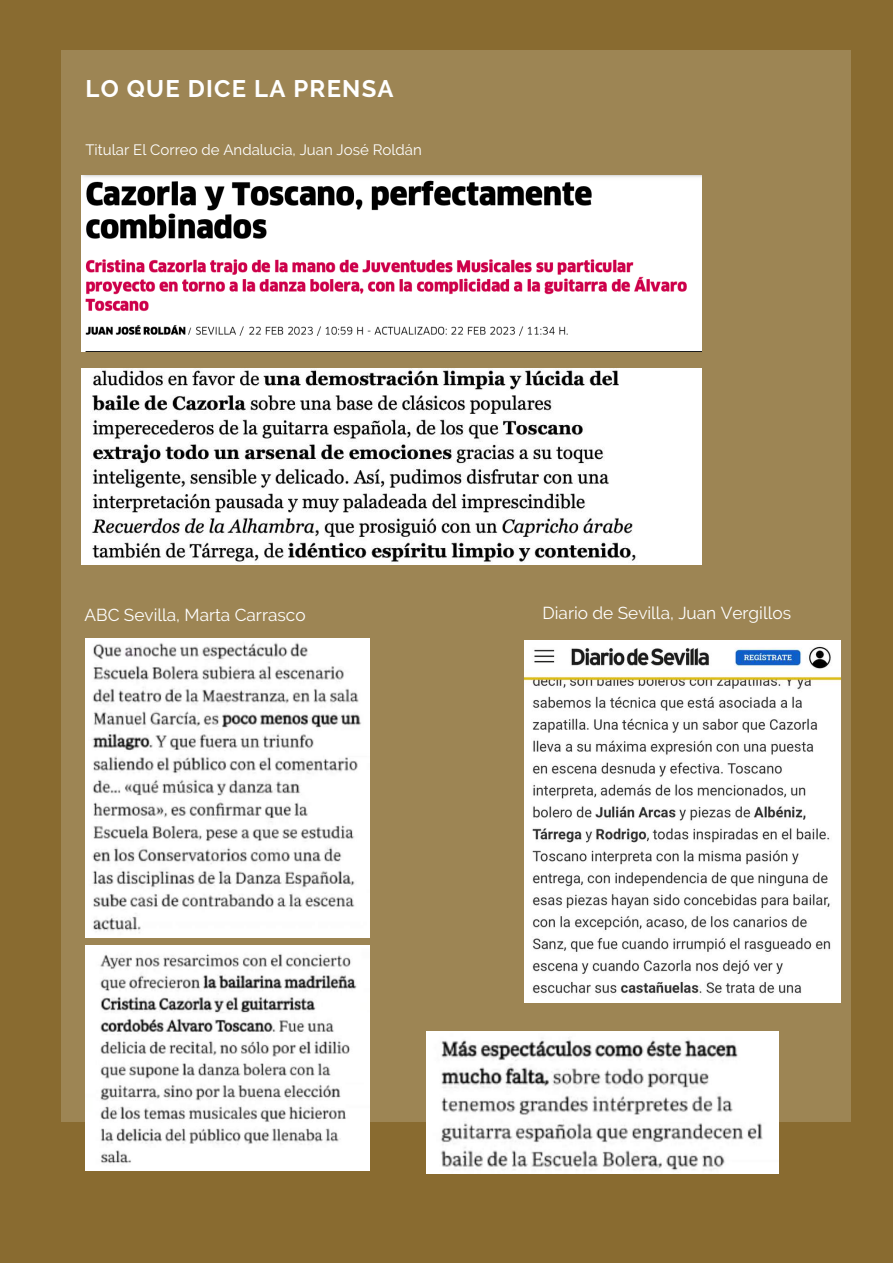
<style>
.page{position:relative;width:893px;height:1263px;background:#896b30}
.page>*{position:absolute;margin:0;border:0;box-sizing:border-box;transform-origin:0 0}
.t1{font:700 23.92px "Raleway";letter-spacing:.05em;color:#fff}
.t2{font:17.25px "Raleway";color:#fff}
.t3{font:15px "Raleway";color:#fff}
</style>
<div class="page">
<div style="left:61px;top:50px;width:789px;height:1072px;background:#9d8554"></div>
<img style="left:82px;top:175px;width:619px;height:176px">
<img style="left:86px;top:638px;width:284px;height:300px">
<img style="left:86px;top:946px;width:284px;height:225px">
<img style="left:426px;top:1031px;width:352px;height:142px">
<img style="left:82px;top:368px;width:619px;height:197px">
<img style="left:525px;top:641px;width:315px;height:362px">
<h1 class="t1" style="left:86px;top:75px;width:309px">LO QUE DICE LA PRENSA</h1>
<p class="t3" style="left:85px;top:140px;width:338px">Titular El Correo de Andalucia, Juan José Roldán</p>
<p class="t2" style="left:85px;top:605px;width:222px">ABC Sevilla, Marta Carrasco</p>
<p class="t2" style="left:542px;top:602px;width:250px">Diario de Sevilla, Juan Vergillos</p>
</div>
